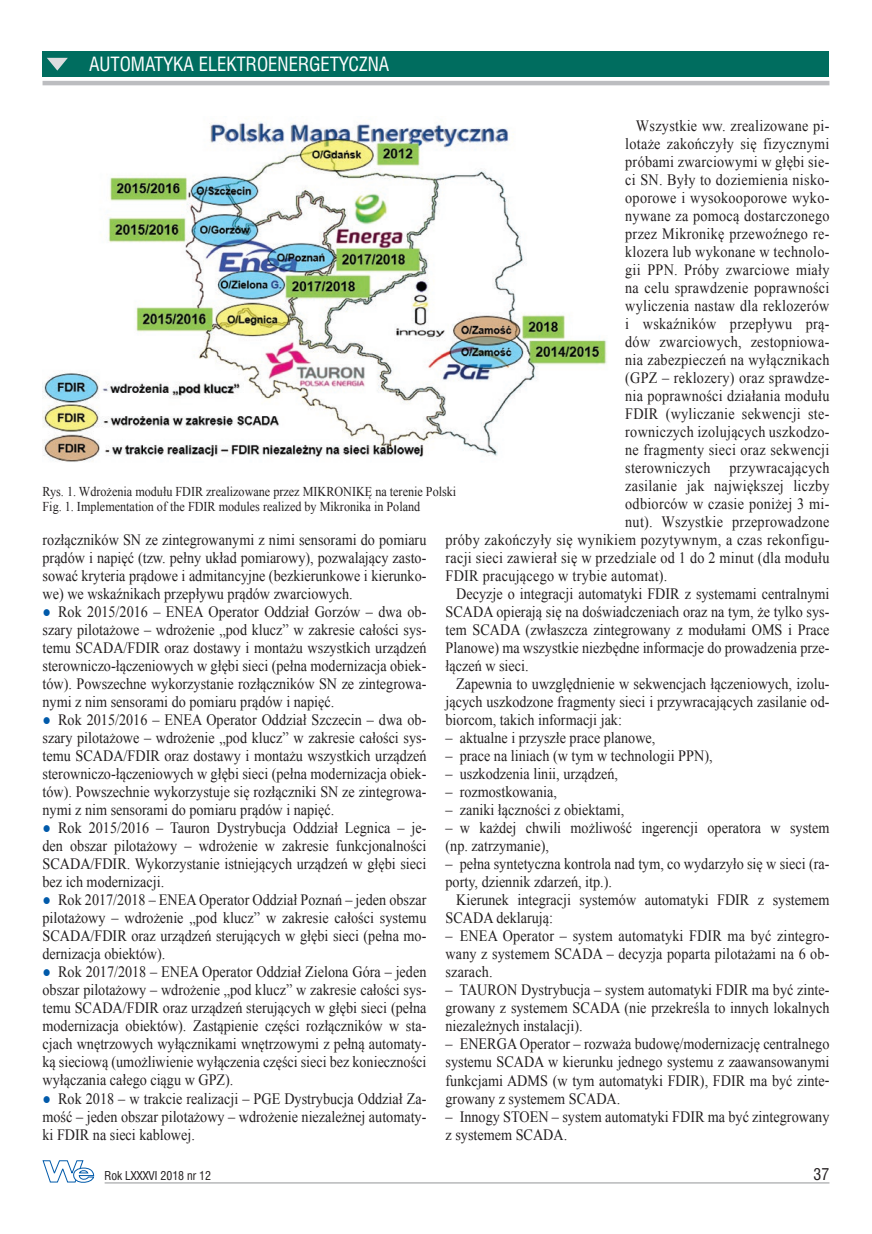
<style>
.page{position:relative;width:872px;height:1234px;background:#fff}
.page>*{position:absolute;margin:0;border:0;box-sizing:border-box;transform-origin:0 0}
.t1{font:18px "Swis 721 Cn PL";color:#fff}
.t2{font:15.75px/18px "Times New Roman";color:#231f20;text-align:justify;scale:.9 1}
.t3{font:15.75px "Times New Roman";letter-spacing:.02em;color:#231f20;scale:.9 1}
.t4{font:15px "Swis 721 Cn PL";color:#231f20}
.t5{font:13.5px/15px "Times New Roman";color:#231f20;scale:.9 1}
.t6{font:11.25px "Swis 721 Cn PL";color:#231f20}
.s1{color:#015aaa}
</style>
<div class="page">
<svg style="left:42px;top:1160px;width:52px;height:22px"></svg>
<hr style="left:105px;top:1182px;width:724px;height:1px;background:#939598">
<div style="left:43px;top:51px;width:786px;height:26px;background:#006d5f"></div>
<hr style="left:43px;top:81px;width:786px;height:4px;background:#bcbdc0">
<svg style="left:47px;top:58px;width:21px;height:13px"></svg>
<img style="left:43px;top:122px;width:564px;height:340px">
<p class="t1" style="left:89px;top:53px;width:301px">AUTOMATYKA ELEKTROENERGETYCZNA</p>
<p class="t3" style="left:636px;top:115px;width:216px">Wszystkie ww. zrealizowane pi-</p>
<p class="t3" style="left:625px;top:133px;width:228px">lotaże zakończyły się fizycznymi</p>
<p class="t3" style="left:625px;top:151px;width:228px">próbami zwarciowymi w głębi sie-</p>
<p class="t3" style="left:625px;top:169px;width:228px">ci SN. Były to doziemienia nisko-</p>
<p class="t3" style="left:625px;top:187px;width:228px">oporowe i wysokooporowe wyko-</p>
<p class="t3" style="left:625px;top:205px;width:228px">nywane za pomocą dostarczonego</p>
<p class="t3" style="left:625px;top:223px;width:228px">przez Mikronikę przewoźnego re-</p>
<p class="t3" style="left:625px;top:241px;width:228px">klozera lub wykonane w technolo-</p>
<p class="t3" style="left:625px;top:259px;width:228px">gii PPN. Próby zwarciowe miały</p>
<p class="t3" style="left:625px;top:277px;width:228px">na celu sprawdzenie poprawności</p>
<p class="t3" style="left:625px;top:295px;width:228px">wyliczenia nastaw dla reklozerów</p>
<p class="t3" style="left:625px;top:313px;width:228px">i wskaźników przepływu prą-</p>
<p class="t3" style="left:625px;top:331px;width:228px">dów zwarciowych, zestopniowa-</p>
<p class="t3" style="left:625px;top:349px;width:228px">nia zabezpieczeń na wyłącznikach</p>
<p class="t3" style="left:625px;top:367px;width:228px">(GPZ – reklozery) oraz sprawdze-</p>
<p class="t3" style="left:625px;top:385px;width:228px">nia poprawności działania modułu</p>
<p class="t3" style="left:625px;top:403px;width:228px">FDIR (wyliczanie sekwencji ste-</p>
<p class="t3" style="left:625px;top:421px;width:228px">rowniczych izolujących uszkodzo-</p>
<p class="t3" style="left:625px;top:439px;width:228px">ne fragmenty sieci oraz sekwencji</p>
<p class="t3" style="left:625px;top:457px;width:228px">sterowniczych przywracających</p>
<p class="t3" style="left:625px;top:475px;width:228px">zasilanie jak największej liczby</p>
<p class="t3" style="left:625px;top:493px;width:228px">odbiorców w czasie poniżej 3 mi-</p>
<p class="t3" style="left:625px;top:511px;width:228px">nut). Wszystkie przeprowadzone</p>
<p class="t3" style="left:445px;top:529px;width:428px">próby zakończyły się wynikiem pozytywnym, a czas rekonfigu-</p>
<p class="t3" style="left:445px;top:547px;width:428px">racji sieci zawierał się w przedziale od 1 do 2 minut (dla modułu</p>
<p class="t3" style="left:445px;top:565px;width:248px">FDIR pracującego w trybie automat).</p>
<p class="t2" style="left:456px;top:584px;width:416px">Decyzje o integracji automatyki FDIR z systemami centralnymi</p>
<p class="t2" style="left:445px;top:602px;width:428px">SCADA opierają się na doświadczeniach oraz na tym, że tylko sys-</p>
<p class="t2" style="left:445px;top:620px;width:428px">tem SCADA (zwłaszcza zintegrowany z modułami OMS i Prace</p>
<p class="t2" style="left:445px;top:638px;width:428px">Planowe) ma wszystkie niezbędne informacje do prowadzenia prze-</p>
<p class="t2" style="left:445px;top:656px;width:94px">łączeń w sieci.</p>
<p class="t2" style="left:456px;top:674px;width:416px">Zapewnia to uwzględnienie w sekwencjach łączeniowych, izolu-</p>
<p class="t2" style="left:445px;top:692px;width:428px">jących uszkodzone fragmenty sieci i przywracających zasilanie od-</p>
<p class="t2" style="left:445px;top:710px;width:197px">biorcom, takich informacji jak:</p>
<p class="t2" style="left:445px;top:728px;width:235px">– aktualne i przyszłe prace planowe,</p>
<p class="t2" style="left:445px;top:746px;width:298px">– prace na liniach (w tym w technologii PPN),</p>
<p class="t2" style="left:445px;top:764px;width:193px">– uszkodzenia linii, urządzeń,</p>
<p class="t2" style="left:445px;top:782px;width:125px">– rozmostkowania,</p>
<p class="t2" style="left:445px;top:800px;width:200px">– zaniki łączności z obiektami,</p>
<p class="t2" style="left:445px;top:818px;width:428px">– w każdej chwili możliwość ingerencji operatora w system (np. zatrzymanie),</p>
<p class="t2" style="left:445px;top:854px;width:428px">– pełna syntetyczna kontrola nad tym, co wydarzyło się w sieci (ra&shy;porty, dziennik zdarzeń, itp.).</p>
<p class="t2" style="left:445px;top:890px;width:428px;text-indent:11px">Kierunek integracji systemów automatyki FDIR z systemem<br>SCADA deklarują:</p>
<p class="t2" style="left:445px;top:926px;width:428px">– ENEA Operator – system automatyki FDIR ma być zintegro&shy;wany z systemem SCADA – decyzja poparta pilotażami na 6 ob&shy;szarach.</p>
<p class="t2" style="left:445px;top:980px;width:428px">– TAURON Dystrybucja – system automatyki FDIR ma być zinte&shy;growany z systemem SCADA (nie przekreśla to innych lokalnych niezależnych instalacji).</p>
<p class="t2" style="left:445px;top:1034px;width:428px">– ENERGA Operator – rozważa budowę/modernizację centralnego systemu SCADA w kierunku jednego systemu z zaawansowanymi funkcjami ADMS (w tym automatyki FDIR), FDIR ma być zinte&shy;growany z systemem SCADA.</p>
<p class="t2" style="left:445px;top:1106px;width:428px">– Innogy STOEN – system automatyki FDIR ma być zintegrowany z systemem SCADA.</p>
<p class="t5" style="left:43px;top:484px;width:461px;text-indent:322px">ę na terenie Polski<br>Fig. 1. Implementation of the FDIR modules realized by Mikronika in Poland</p>
<p class="t5" style="left:43px;top:484px;width:311px">Rys. 1. Wdrożenia modułu FDIR zrealizowane przez Mikronik</p>
<p class="t2" style="left:43px;top:530px;width:428px">rozłączników SN ze zintegrowanymi z nimi sensorami do pomiaru prądów i napięć (tzw. pełny układ pomiarowy), pozwalający zasto&shy;sować kryteria prądowe i admitancyjne (bezkierunkowe i kierunko&shy;we) we wskaźnikach przepływu prądów zwarciowych.</p>
<p class="t2" style="left:43px;top:602px;width:428px"><span class="s1">●</span> Rok 2015/2016 – ENEA Operator Oddział Gorzów – dwa ob&shy;szary pilotażowe – wdrożenie „pod klucz” w zakresie całości sys&shy;temu SCADA/FDIR oraz dostawy i montażu wszystkich urządzeń sterowniczo-łączeniowych w głębi sieci (pełna modernizacja obiek&shy;tów). Powszechne wykorzystanie rozłączników SN ze zintegrowa&shy;nymi z nim sensorami do pomiaru prądów i napięć.</p>
<p class="t2" style="left:43px;top:710px;width:428px"><span class="s1">●</span> Rok 2015/2016 – ENEA Operator Oddział Szczecin – dwa ob&shy;szary pilotażowe – wdrożenie „pod klucz” w zakresie całości sys&shy;temu SCADA/FDIR oraz dostawy i montażu wszystkich urządzeń sterowniczo-łączeniowych w głębi sieci (pełna modernizacja obiek&shy;tów). Powszechnie wykorzystuje się rozłączniki SN ze zintegrowa&shy;nymi z nim sensorami do pomiaru prądów i napięć.</p>
<p class="t2" style="left:43px;top:818px;width:428px"><span class="s1">●</span> Rok 2015/2016 – Tauron Dystrybucja Oddział Legnica – je&shy;den obszar pilotażowy – wdrożenie w zakresie funkcjonalności SCADA/FDIR. Wykorzystanie istniejących urządzeń w głębi sieci bez ich modernizacji.</p>
<p class="t2" style="left:43px;top:890px;width:428px"><span class="s1">●</span> Rok 2017/2018 – ENEA Operator Oddział Poznań – jeden obszar pilotażowy – wdrożenie „pod klucz” w zakresie całości systemu SCADA/FDIR oraz urządzeń sterujących w głębi sieci (pełna mo&shy;dernizacja obiektów).</p>
<p class="t2" style="left:43px;top:962px;width:428px"><span class="s1">●</span> Rok 2017/2018 – ENEA Operator Oddział Zielona Góra – jeden obszar pilotażowy – wdrożenie „pod klucz” w zakresie całości sys&shy;temu SCADA/FDIR oraz urządzeń sterujących w głębi sieci (pełna modernizacja obiektów). Zastąpienie części rozłączników w sta&shy;cjach wnętrzowych wyłącznikami wnętrzowymi z pełną automaty&shy;ką sieciową (umożliwienie wyłączenia części sieci bez konieczności wyłączania całego ciągu w GPZ).</p>
<p class="t2" style="left:43px;top:1088px;width:428px"><span class="s1">●</span> Rok 2018 – w trakcie realizacji – PGE Dystrybucja Oddział Za&shy;mość – jeden obszar pilotażowy – wdrożenie niezależnej automaty&shy;ki FDIR na sieci kablowej.</p>
<p class="t6" style="left:105px;top:1168px;width:108px">Rok LXXXVI 2018 nr 12</p>
<p class="t4" style="left:813px;top:1164px;width:17px">37</p>
</div>
